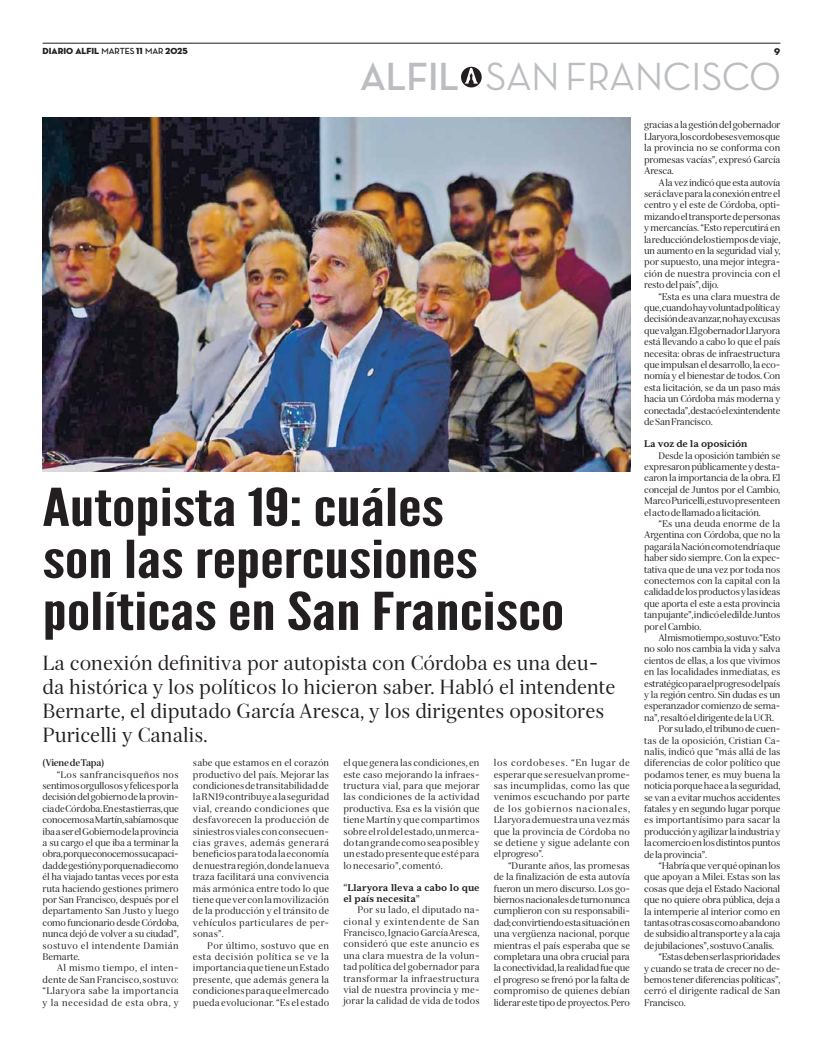
<style>
.page{position:relative;width:823px;height:1049px;background:#fff}
.page>*{position:absolute;margin:0;border:0;box-sizing:border-box;transform-origin:0 0}
.t1{font:52px/52px "League Gothic";color:#231f20;scale:1.4 1}
.t2{font:500 40px "Neutra Disp";color:#bbbdc0}
.t3{font:20px/24px "Serif 72 Beta";color:#231f20}
.t4{font:10px "Neutra Disp Titling";color:#231f20}
.t5{font:9.5px/11.4px "Serif 72 Beta";letter-spacing:-.025em;color:#231f20;text-align:justify}
.t6{font:9.5px "Serif 72 Beta";letter-spacing:.005em;color:#231f20}
.t7{font:700 9.5px/10.8px "Serif 6 Beta";letter-spacing:.01em;color:#231f20}
.t8{font:9.5px "Serif 72 Beta";letter-spacing:-.005em;color:#231f20}
.t9{font:9.5px "Serif 72 Beta";color:#231f20}
.t10{font:700 9.5px "Serif 72 Beta";letter-spacing:-.025em;color:#231f20}
.t11{font:9px "Neutra Disp Titling";color:#231f20}
.s1{font-family:"Neutra Disp";font-weight:700}
.s2{font-weight:700}
</style>
<div class="page">
<hr style="left:43px;top:43px;width:737px;height:1px;background:#231f20">
<img style="left:43px;top:118px;width:586px;height:353px">
<svg style="left:460px;top:67px;width:21px;height:20px"></svg>
<svg style="left:464px;top:68px;width:13px;height:16px"></svg>
<p class="t11" style="left:43px;top:46px;width:147px">DIARIO ALFIL <span class="s1">MARTES</span> 11 <span class="s1">MAR</span> 2025</p>
<p class="t4" style="left:773px;top:46px;width:8px">9</p>
<h2 class="t2" style="left:360px;top:62px;width:422px"><span class="s2">ALFIL</span> SAN FRANCISCO</h2>
<h1 class="t1" style="left:43px;top:485px;width:374px">Autopista 19: cuáles<br>son las repercusiones políticas en San Francisco</h1>
<h3 class="t3" style="left:43px;top:653px;width:574px">La conexión definitiva por autopista con Córdoba es una deu&shy;da histórica y los políticos lo hicieron saber. Habló el intendente Bernarte, el diputado García Aresca, y los dirigentes opositores Puricelli y Canalis.</h3>
<p class="t10" style="left:43px;top:759px;width:63px">(Viene de Tapa)</p>
<p class="t5" style="left:43px;top:770px;width:138px;text-indent:14px">“Los sanfrancisqueños nos sentimos orgullosos y felices por la decisión del gobierno de la provin&shy;cia de Córdoba. En estas tierras, que conocemos a Martín, sabíamos que iba a ser el Gobierno de la provincia a su cargo el que iba a terminar la obra, porque conocemos su capaci&shy;dad de gestión y porque nadie como él ha viajado tantas veces por esta ruta haciendo gestiones primero por San Francisco, después por el departamento San Justo y luego como funcionario desde Córdoba, nunca dejó de volver a su ciudad”, sostuvo el intendente Damián Bernarte.</p>
<p class="t5" style="left:43px;top:964px;width:138px;text-indent:14px">Al mismo tiempo, el inten&shy;dente de San Francisco, sostuvo: “Llaryora sabe la importancia y la necesidad de esta obra, y</p>
<p class="t5" style="left:193px;top:758px;width:138px">sabe que estamos en el corazón productivo del país. Mejorar las condiciones de transitabilidad de la RN19 contribuye a la seguridad vial, creando condiciones que desfavorecen la producción de siniestros viales con consecuen&shy;cias graves, además generará beneficios para toda la economía de nuestra región, donde la nueva traza facilitará una convivencia más armónica entre todo lo que tiene que ver con la movilización de la producción y el tránsito de vehículos particulares de per&shy;sonas”.</p>
<p class="t5" style="left:193px;top:941px;width:138px;text-indent:14px">Por último, sostuvo que en esta decisión política se ve la importancia que tiene un Estado presente, que además genera la condiciones para que el mercado pueda evolucionar. “Es el estado</p>
<p class="t5" style="left:343px;top:758px;width:138px">el que genera las condiciones, en este caso mejorando la infraes&shy;tructura vial, para que mejorar las condiciones de la actividad productiva. Esa es la visión que tiene Martín y que compartimos sobre el rol del estado, un merca&shy;do tan grande como sea posible y un estado presente que esté para lo necesario”, comentó.</p>
<p class="t7" style="left:343px;top:883px;width:137px">“Llaryora lleva a cabo lo que el país necesita”</p>
<p class="t5" style="left:343px;top:905px;width:138px;text-indent:14px">Por su lado, el diputado na&shy;cional y exintendente de San Francisco, Ignacio García Aresca, consideró que este anuncio es una clara muestra de la volun&shy;tad política del gobernador para transformar la infraestructura vial de nuestra provincia y me&shy;jorar la calidad de vida de todos</p>
<p class="t5" style="left:493px;top:758px;width:138px">los cordobeses. “En lugar de esperar que se resuelvan prome&shy;sas incumplidas, como las que venimos escuchando por parte de los gobiernos nacionales, Llaryora demuestra una vez más que la provincia de Córdoba no se detiene y sigue adelante con el progreso”.</p>
<p class="t5" style="left:493px;top:861px;width:138px;text-indent:14px">“Durante años, las promesas de la finalización de esta autovía fueron un mero discurso. Los go&shy;biernos nacionales de turno nunca cumplieron con su responsabili&shy;dad; convirtiendo esta situación en una vergüenza nacional, porque mientras el país esperaba que se completara una obra crucial para la conectividad, la realidad fue que el progreso se frenó por la falta de compromiso de quienes debían liderar este tipo de proyectos. Pero</p>
<p class="t5" style="left:643px;top:121px;width:138px">gracias a la gestión del gobernador Llaryora, los cordobeses vemos que la provincia no se conforma con promesas vacías”, expresó García Aresca.</p>
<p class="t5" style="left:643px;top:178px;width:138px;text-indent:14px">A la vez indicó que esta autovía será clave para la conexión entre el centro y el este de Córdoba, opti&shy;mizando el transporte de personas y mercancías. “Esto repercutirá en la reducción de los tiempos de viaje, un aumento en la seguridad vial y, por supuesto, una mejor integra&shy;ción de nuestra provincia con el resto del país”, dijo.</p>
<p class="t5" style="left:643px;top:292px;width:138px;text-indent:14px">“Esta es una clara muestra de que, cuando hay voluntad política y decisión de avanzar, no hay excusas que valgan. El gobernador Llaryora está llevando a cabo lo que el país necesita: obras de infraestructura que impulsan el desarrollo, la eco&shy;nomía y el bienestar de todos. Con esta licitación, se da un paso más hacia un Córdoba más moderna y conectada”, destacó el exintendente de San Francisco.</p>
<p class="t7" style="left:643px;top:440px;width:105px">La voz de la oposición</p>
<p class="t5" style="left:643px;top:451px;width:138px;text-indent:14px">Desde la oposición también se expresaron públicamente y desta&shy;caron la importancia de la obra. El concejal de Juntos por el Cambio, Marco Puricelli, estuvo presente en el acto de llamado a licitación.</p>
<p class="t5" style="left:643px;top:519px;width:138px;text-indent:14px">“Es una deuda enorme de la Argentina con Córdoba, que no la pagará la Nación como tendría que haber sido siempre. Con la expec&shy;tativa que de una vez por toda nos conectemos con la capital con la calidad de los productos y las ideas que aporta el este a esta provincia tan pujante”, indicó el edil de Juntos por el Cambio.</p>
<p class="t5" style="left:658px;top:633px;width:123px">Al mismo tiempo, sostuvo: “Esto</p>
<p class="t5" style="left:643px;top:645px;width:138px">no solo nos cambia la vida y salva</p>
<p class="t5" style="left:643px;top:656px;width:138px">cientos de ellas, a los que vivimos</p>
<p class="t8" style="left:643px;top:668px;width:138px">en las localidades inmediatas, es</p>
<p class="t5" style="left:643px;top:679px;width:137px">estratégico para el progreso del país</p>
<p class="t5" style="left:643px;top:690px;width:138px">y la región centro. Sin dudas es un</p>
<p class="t5" style="left:643px;top:702px;width:138px">esperanzador comienzo de sema-</p>
<p class="t5" style="left:643px;top:713px;width:131px">na”, resaltó el dirigente de la UCR.</p>
<p class="t5" style="left:658px;top:724px;width:123px">Por su lado, el tribuno de cuen-</p>
<p class="t6" style="left:643px;top:737px;width:138px">tas de la oposición, Cristian Ca-</p>
<p class="t8" style="left:643px;top:748px;width:138px">nalis, indicó que “más allá de las</p>
<p class="t9" style="left:643px;top:760px;width:138px">diferencias de color político que</p>
<p class="t9" style="left:643px;top:771px;width:138px">podamos tener, es muy buena la</p>
<p class="t5" style="left:643px;top:781px;width:138px">noticia porque hace a la seguridad,</p>
<p class="t5" style="left:643px;top:793px;width:138px">se van a evitar muchos accidentes</p>
<p class="t5" style="left:643px;top:804px;width:138px">fatales y en segundo lugar porque</p>
<p class="t6" style="left:643px;top:817px;width:138px">es importantísimo para sacar la</p>
<p class="t5" style="left:643px;top:827px;width:138px">producción y agilizar la industria y</p>
<p class="t5" style="left:643px;top:838px;width:138px">la comercio en los distintos puntos</p>
<p class="t5" style="left:643px;top:850px;width:64px">de la provincia”.</p>
<p class="t5" style="left:658px;top:861px;width:123px">“Habría que ver qué opinan los</p>
<p class="t5" style="left:643px;top:873px;width:138px">que apoyan a Milei. Estas son las</p>
<p class="t5" style="left:643px;top:884px;width:137px">cosas que deja el Estado Nacional</p>
<p class="t5" style="left:643px;top:895px;width:138px">que no quiere obra pública, deja a</p>
<p class="t5" style="left:643px;top:907px;width:137px">la intemperie al interior como en</p>
<p class="t5" style="left:643px;top:918px;width:138px">tantas otras cosas como abandono</p>
<p class="t5" style="left:643px;top:930px;width:138px">de subsidio al transporte y a la caja</p>
<p class="t5" style="left:643px;top:941px;width:131px">de jubilaciones”, sostuvo Canalis.</p>
<p class="t5" style="left:658px;top:952px;width:123px">“Estas deben ser las prioridades</p>
<p class="t5" style="left:643px;top:964px;width:138px">y cuando se trata de crecer no de-</p>
<p class="t5" style="left:643px;top:975px;width:138px">bemos tener diferencias políticas”,</p>
<p class="t6" style="left:643px;top:988px;width:138px">cerró el dirigente radical de San</p>
<p class="t5" style="left:643px;top:998px;width:43px">Francisco.</p>
</div>
